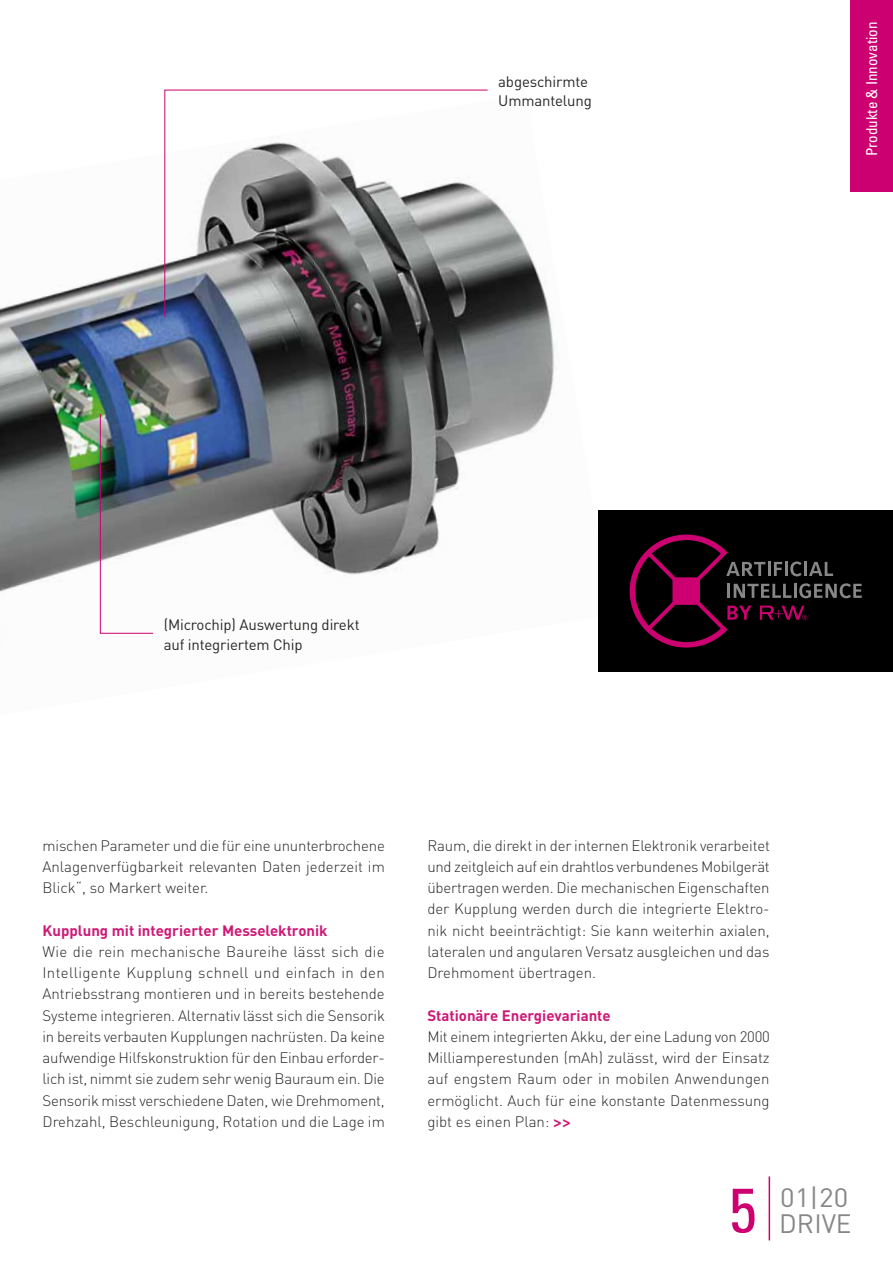
<style>
.page{position:relative;width:893px;height:1263px;background:#fff}
.page>*{position:absolute;margin:0;border:0;box-sizing:border-box;transform-origin:0 0}
.t1{font:condensed 62.4px "Univers";color:#cc0070}
.t2{font:26.25px "DIN";color:#878787}
.t3{font:26.25px "DIN";color:#878787;scale:1.06 1}
.t4{font:300 15px/21.3px "DIN";color:#282827;text-align:justify}
.t5{font:15px/19.5px "DIN";letter-spacing:-.01em;color:#282827}
.t6{font:700 15px "DIN";color:#ce1976}
.t7{font:condensed 15px "Univers";color:#fff}
.s1{font-family:"Univers";font-weight:900;color:#ce1976}
</style>
<div class="page">
<div style="left:850px;top:0;width:43px;height:191px;background:#cc0070"></div>
<hr style="left:769px;top:1176px;width:1px;height:64px;background:#cc0070">
<img style="left:0;top:196px;width:556px;height:438px">
<svg style="left:164px;top:89px;width:324px;height:229px"></svg>
<img style="left:100px;top:413px;width:54px;height:221px">
<div style="left:598px;top:510px;width:295px;height:162px;background:#000"></div>
<svg style="left:630px;top:535px;width:232px;height:113px"></svg>
<p class="t5" style="left:498px;top:71px;width:95px">abgeschirmte<br>Ummantelung</p>
<p class="t7" style="left:862px;top:156px;width:136px;rotate:-90deg">Produkte &amp; Innovation</p>
<p class="t5" style="left:164px;top:614px;width:197px">(Microchip) Auswertung direkt auf integriertem Chip</p>
<p class="t4" style="left:43px;top:834px;width:344px">mischen Parameter und die für eine ununterbrochene Anlagenverfügbarkeit relevanten Daten jederzeit im Blick“, so Markert weiter.</p>
<p class="t6" style="left:43px;top:920px;width:287px">Kupplung mit integrierter Messelektronik</p>
<p class="t4" style="left:43px;top:940px;width:344px">Wie die rein mechanische Baureihe lässt sich die Intelligente Kupplung schnell und einfach in den Antriebsstrang montieren und in bereits bestehende Systeme integrieren. Alternativ lässt sich die Sensorik in bereits verbauten Kupplungen nachrüsten. Da keine aufwendige Hilfskonstruktion für den Einbau erforder&shy;lich ist, nimmt sie zudem sehr wenig Bauraum ein. Die Sensorik misst verschiedene Daten, wie Drehmoment, Drehzahl, Beschleunigung, Rotation und die Lage im</p>
<p class="t4" style="left:427px;top:834px;width:344px">Raum, die direkt in der internen Elektronik verarbeitet und zeitgleich auf ein drahtlos verbundenes Mobilgerät übertragen werden. Die mechanischen Eigenschaften der Kupplung werden durch die integrierte Elektro&shy;nik nicht beeinträchtigt: Sie kann weiterhin axialen, lateralen und angularen Versatz ausgleichen und das Drehmoment übertragen.</p>
<p class="t6" style="left:427px;top:1005px;width:185px">Stationäre Energievariante</p>
<p class="t4" style="left:427px;top:1026px;width:344px">Mit einem integrierten Akku, der eine Ladung von 2000<br>Milliamperestunden (mAh) zulässt, wird der Einsatz auf engstem Raum oder in mobilen Anwendungen ermöglicht. Auch für eine konstante Datenmessung gibt es einen Plan: <span class="s1">&gt;&gt;</span></p>
<h1 class="t1" style="left:729px;top:1170px;width:29px">5</h1>
<h2 class="t3" style="left:780px;top:1181px;width:66px">01|20</h2>
<h2 class="t2" style="left:779px;top:1207px;width:74px">DRIVE</h2>
</div>
